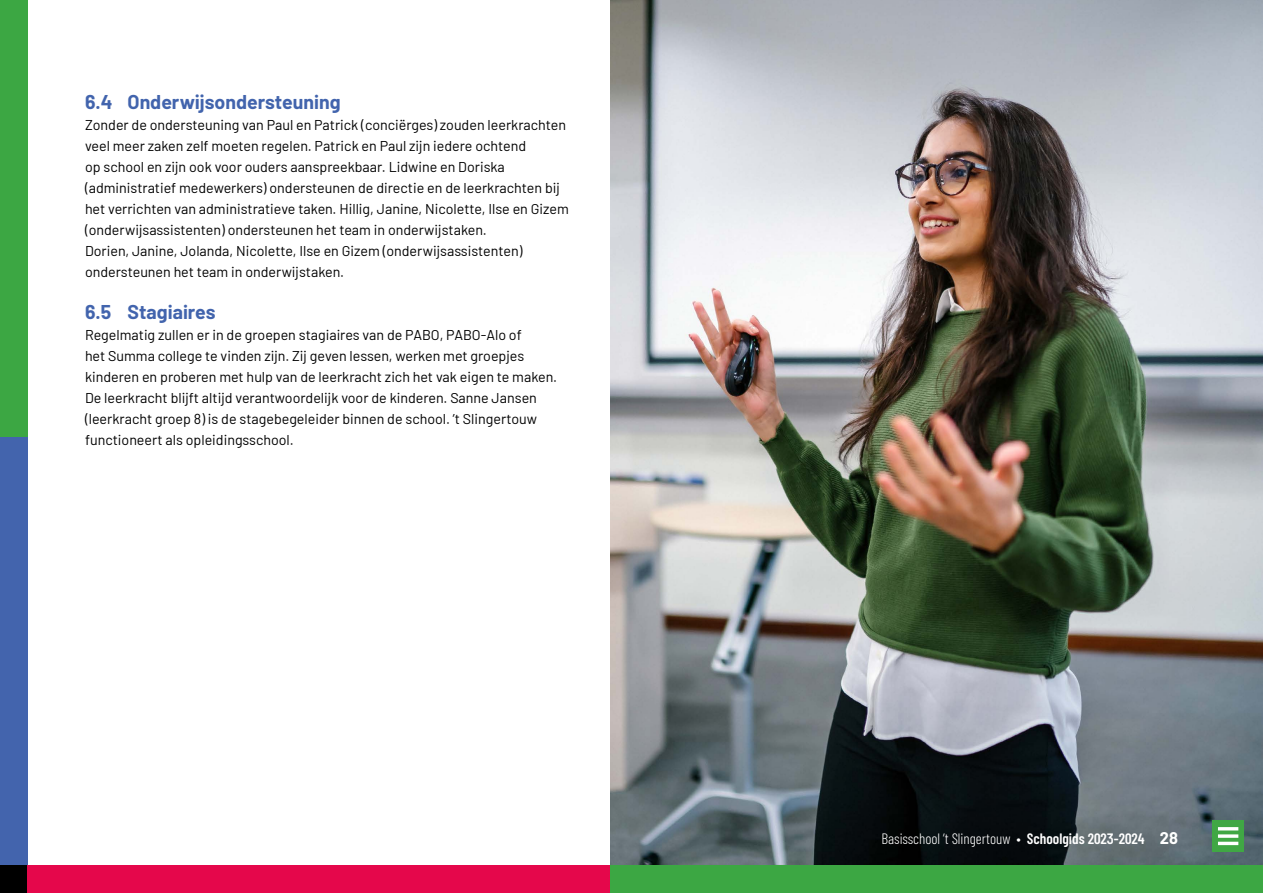
<style>
.page{position:relative;width:1263px;height:893px;background:#fff}
.page>*{position:absolute;margin:0;border:0;box-sizing:border-box;transform-origin:0 0}
.t1{font:700 19.5px "Barlow";color:#4264ad}
.t2{font:300 15px "Barlow Condensed";color:#fff}
.t3{font:14.25px/21px "Barlow";color:#000}
.s1{font-weight:600}
.s2{font-family:"Barlow";font-weight:700;font-size:16.5px}
</style>
<div class="page">
<img style="left:610px;top:0;width:653px;height:865px">
<div style="left:600px;top:865px;width:663px;height:28px;background:#3ca743"></div>
<div style="left:0;top:0;width:28px;height:437px;background:#3ca743"></div>
<div style="left:0;top:437px;width:28px;height:428px;background:#4364ad"></div>
<div style="left:0;top:865px;width:28px;height:28px;background:#000"></div>
<div style="left:28px;top:865px;width:582px;height:28px;background:#e5074b"></div>
<div style="left:1212px;top:820px;width:32px;height:32px;background:#40a744"></div>
<svg style="left:1218px;top:834px;width:20px;height:4px"></svg>
<hr style="left:1218px;top:827px;width:20px;height:3px;background:#fff">
<hr style="left:1218px;top:842px;width:20px;height:3px;background:#fff">
<h1 class="t1" style="left:85px;top:88px;width:257px">6.4 Onderwijsondersteuning</h1>
<p class="t3" style="left:85px;top:114px;width:485px">Zonder de ondersteuning van Paul en Patrick (conciërges) zouden leerkrachten veel meer zaken zelf moeten regelen. Patrick en Paul zijn iedere ochtend<br>op school en zijn ook voor ouders aanspreekbaar. Lidwine en Doriska (administratief medewerkers) ondersteunen de directie en de leerkrachten bij het verrichten van administratieve taken. Hillig, Janine, Nicolette, Ilse en Gizem (onderwijsassistenten) ondersteunen het team in onderwijstaken.<br>Dorien, Janine, Jolanda, Nicolette, Ilse en Gizem (onderwijsassistenten) ondersteunen het team in onderwijstaken.</p>
<h1 class="t1" style="left:85px;top:298px;width:132px">6.5 Stagiaires</h1>
<p class="t3" style="left:85px;top:324px;width:474px">Regelmatig zullen er in de groepen stagiaires van de PABO, PABO-Alo of<br>het Summa college te vinden zijn. Zij geven lessen, werken met groepjes kinderen en proberen met hulp van de leerkracht zich het vak eigen te maken.<br>De leerkracht blijft altijd verantwoordelijk voor de kinderen. Sanne Jansen (leerkracht groep 8) is de stagebegeleider binnen de school. ’t Slingertouw functioneert als opleidingsschool.</p>
<p class="t2" style="left:881px;top:830px;width:298px">Basisschool ’t Slingertouw • <span class="s1">Schoolgids 2023-2024</span> <span class="s2">28</span></p>
</div>
